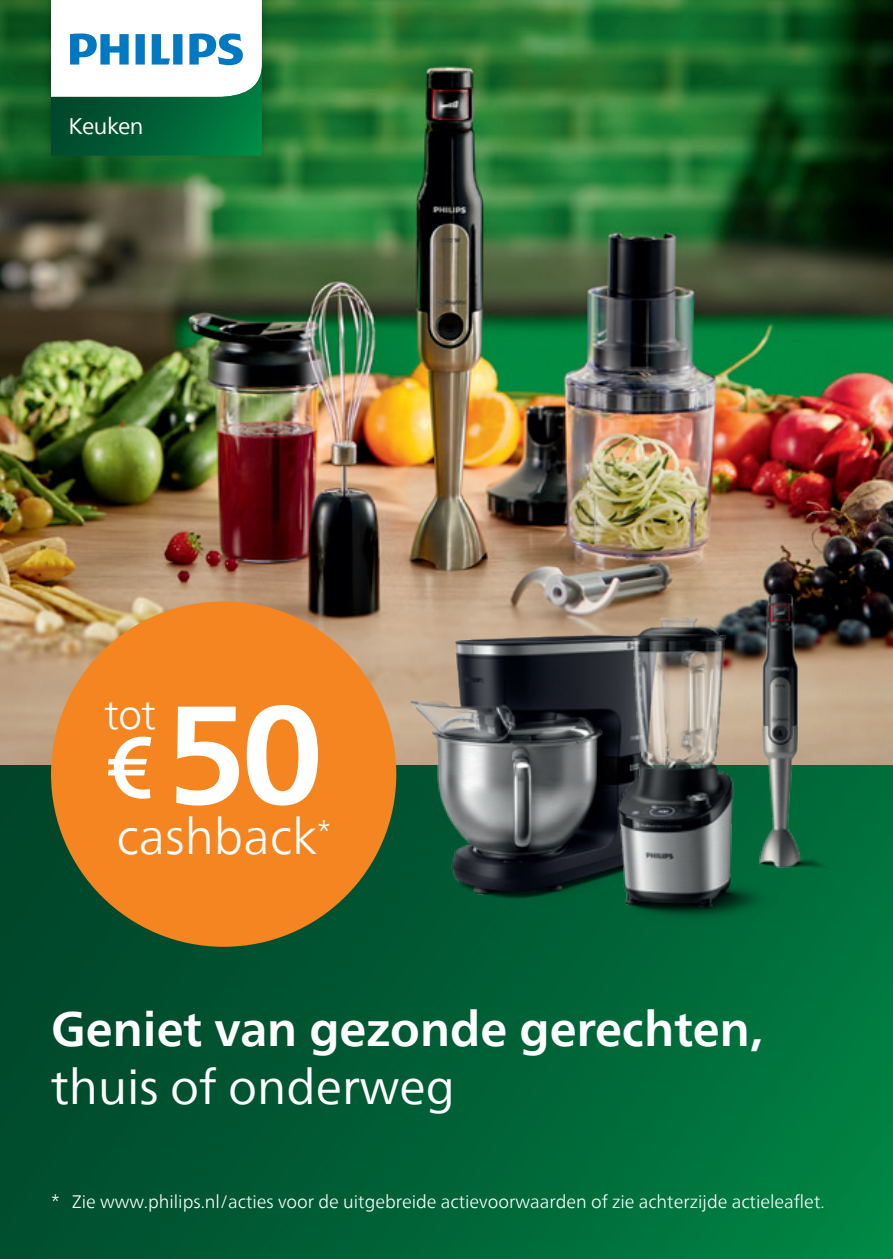
<style>
.page{position:relative;width:893px;height:1259px;background:#fff}
.page>*{position:absolute;margin:0;border:0;box-sizing:border-box;transform-origin:0 0}
.t1{font:700 139.2px "Neue Frutiger World";color:#fff}
.t2{font:500 86.7px "Neue Frutiger World";color:#fff}
.t3{font:300 49.2px "Neue Frutiger World";color:#fff}
.t4{font:700 48px "Neue Frutiger World";color:#fff}
.t5{font:48px "Neue Frutiger World";color:#fff}
.t6{font:300 41.1px "Neue Frutiger World";color:#fff}
.t7{font:300 28.8px "Neue Frutiger World";color:#fff}
.t8{font:22.5px "Neue Frutiger World";letter-spacing:-.02em;color:#fff}
.t9{font:300 18px "Neue Frutiger World";color:#fff}
</style>
<div class="page">
<img style="left:0;top:0;width:893px;height:765px">
<div style="left:0;top:765px;width:893px;height:494px;background:linear-gradient(to right,#00472b,#007b41)"></div>
<div style="left:51px;top:601px;width:345px;height:345px;background:#f58520;border-radius:50%"></div>
<div style="left:42px;top:0;width:230px;height:165px;background:#231f20;opacity:.35"></div>
<div style="left:46px;top:0;width:216px;height:161px;background:#231f20;opacity:.35"></div>
<svg style="left:51px;top:0;width:211px;height:156px"></svg>
<img style="left:748px;top:593px;width:94px;height:281px">
<img style="left:410px;top:634px;width:205px;height:279px">
<img style="left:615px;top:598px;width:163px;height:334px">
<p class="t8" style="left:68px;top:109px;width:77px">Keuken</p>
<h3 class="t6" style="left:104px;top:682px;width:53px">tot</h3>
<h2 class="t2" style="left:105px;top:695px;width:53px">€</h2>
<h1 class="t1" style="left:165px;top:632px;width:161px">50</h1>
<h3 class="t3" style="left:116px;top:798px;width:202px">cashback</h3>
<h3 class="t7" style="left:317px;top:809px;width:15px">*</h3>
<h3 class="t4" style="left:51px;top:987px;width:713px">Geniet van gezonde gerechten,</h3>
<h3 class="t5" style="left:51px;top:1049px;width:405px">thuis of onderweg</h3>
<p class="t9" style="left:51px;top:1187px;width:775px">* Zie www.philips.nl/acties voor de uitgebreide actievoorwaarden of zie achterzijde actieleaflet.</p>
</div>
